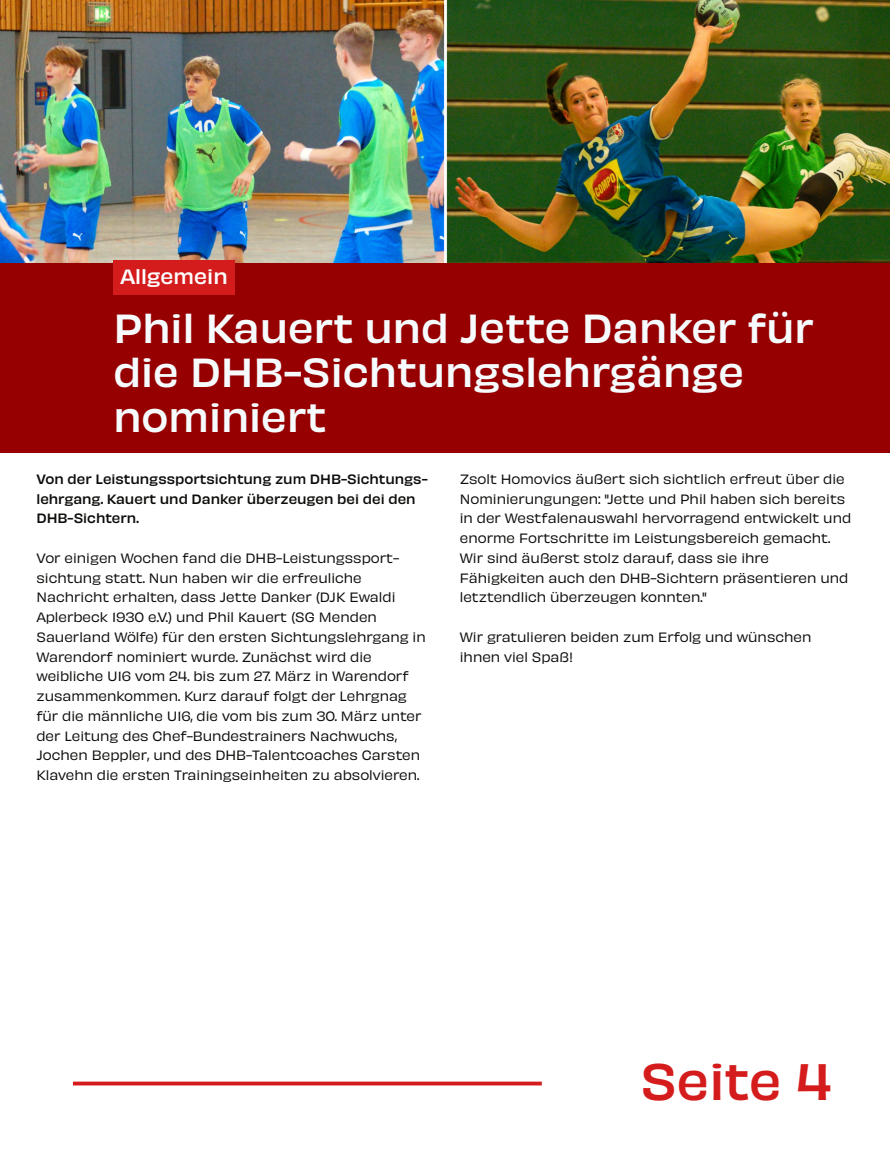
<style>
.page{position:relative;width:890px;height:1152px;background:#fff}
.page>*{position:absolute;margin:0;border:0;box-sizing:border-box;transform-origin:0 0}
.t1{font:500 47.6px "Obviously";color:#d51c1c}
.t2{font:500 38px/44.4px "Obviously";color:#f6fbfd}
.t3{font:500 19.2px "Obviously";color:#fff}
.t4{font:12.8px/19.6px "Obviously";color:#0d0c0a}
.t5{font:500 12.8px/19.6px "Obviously";color:#0d0c0a}
</style>
<div class="page">
<img style="left:0;top:0;width:890px;height:263px">
<hr style="left:73px;top:1082px;width:469px;height:3px;background:#d51c1c">
<div style="left:0;top:263px;width:890px;height:190px;background:#960000"></div>
<div style="left:113px;top:261px;width:121px;height:34px;background:#d51c1c"></div>
<h3 class="t3" style="left:120px;top:262px;width:109px">Allgemein</h3>
<h2 class="t2" style="left:113px;top:303px;width:702px">Phil Kauert und Jette Danker für die DHB-Sichtungslehrgänge nominiert</h2>
<p class="t5" style="left:36px;top:468px;width:393px">Von der Leistungssportsichtung zum DHB-Sichtungs&shy;lehrgang. Kauert und Danker überzeugen bei dei den<br>DHB-Sichtern.</p>
<p class="t4" style="left:36px;top:547px;width:391px">Vor einigen Wochen fand die DHB-Leistungssport&shy;sichtung statt. Nun haben wir die erfreuliche Nachricht erhalten, dass Jette Danker (DJK Ewaldi Aplerbeck 1930 e.V.) und Phil Kauert (SG Menden Sauerland Wölfe) für den ersten Sichtungslehrgang in Warendorf nominiert wurde. Zunächst wird die weibliche U16 vom 24. bis zum 27. März in Warendorf zusammenkommen. Kurz darauf folgt der Lehrgnag für die männliche U16, die vom bis zum 30. März unter der Leitung des Chef-Bundestrainers Nachwuchs, Jochen Beppler, und des DHB-Talentcoaches Carsten Klavehn die ersten Trainingseinheiten zu absolvieren.</p>
<p class="t4" style="left:460px;top:468px;width:393px">Zsolt Homovics äußert sich sichtlich erfreut über die Nominierungungen: "Jette und Phil haben sich bereits in der Westfalenauswahl hervorragend entwickelt und enorme Fortschritte im Leistungsbereich gemacht.<br>Wir sind äußerst stolz darauf, dass sie ihre Fähigkeiten auch den DHB-Sichtern präsentieren und letztendlich überzeugen konnten."</p>
<p class="t4" style="left:460px;top:626px;width:353px">Wir gratulieren beiden zum Erfolg und wünschen ihnen viel Spaß!</p>
<h1 class="t1" style="left:640px;top:1044px;width:193px">Seite 4</h1>
</div>
